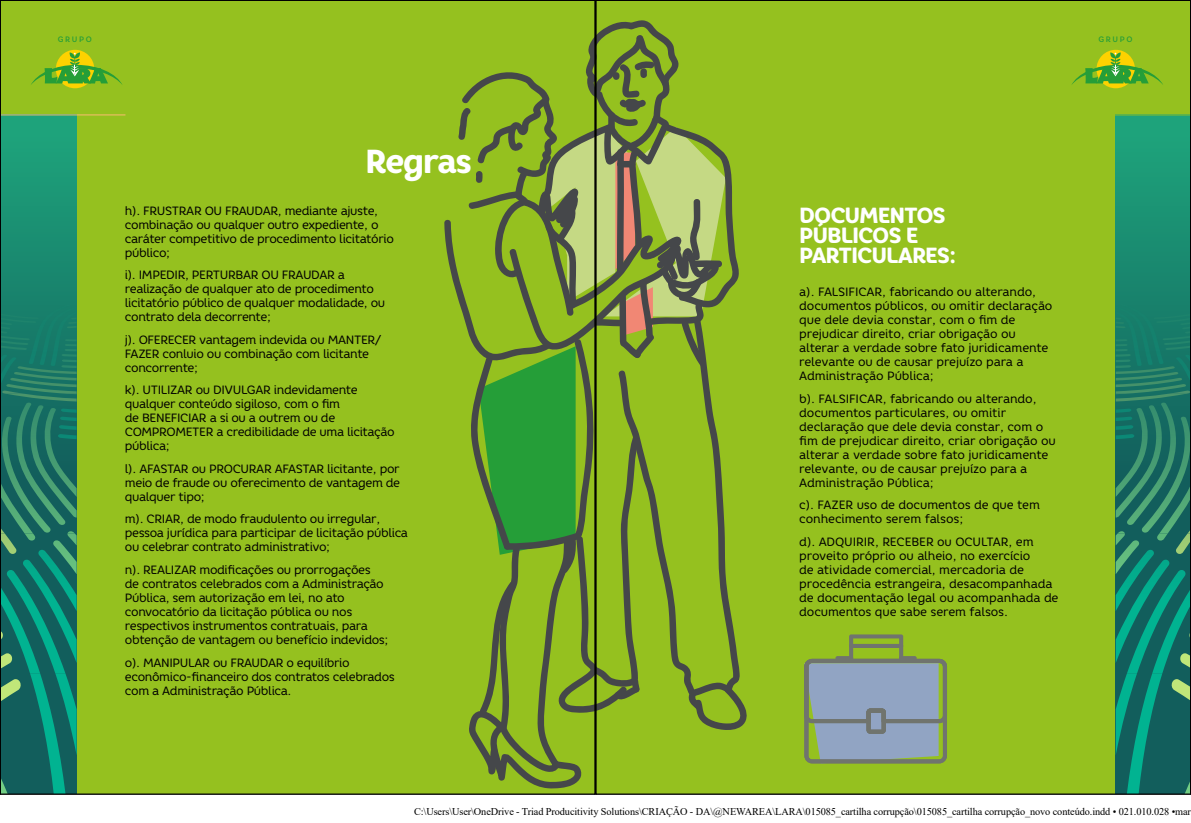
<style>
.page{position:relative;width:1191px;height:823px;background:#fff}
.page>*{position:absolute;margin:0;border:0;box-sizing:border-box;transform-origin:0 0}
.t1{font:800 33.2px "Core Rhino 75";letter-spacing:-.055em;color:#fff}
.t2{font:800 21.9px/19.8px "Core Rhino 75";letter-spacing:-.05em;color:#fff}
.t3{font:12px/14px "Core Rhino 45";letter-spacing:-.03em;color:#000}
.t4{font:12px/14px "Core Rhino 45";letter-spacing:-.01em;color:#000}
.t5{font:10.3px "Times New Roman";letter-spacing:-.01em;color:#000}
.t6{font:500 7.9px "Core Rhino 55";letter-spacing:.2em;color:#259e38}
</style>
<div class="page">
<div style="left:2px;top:0;width:1189px;height:791px;background:#95c11f"></div>
<svg style="left:1115px;top:115px;width:76px;height:676px;background:#19866d"></svg>
<svg style="left:1180px;top:323px;width:11px;height:10px"></svg>
<img style="left:1163px;top:333px;width:28px;height:5px">
<img style="left:1163px;top:338px;width:28px;height:7px">
<img style="left:1165px;top:343px;width:26px;height:7px">
<img style="left:1175px;top:533px;width:16px;height:20px">
<img style="left:1185px;top:354px;width:6px;height:3px">
<img style="left:1175px;top:357px;width:16px;height:36px">
<img style="left:1115px;top:301px;width:48px;height:63px">
<img style="left:1115px;top:306px;width:37px;height:59px">
<img style="left:1115px;top:311px;width:26px;height:55px">
<svg style="left:1115px;top:317px;width:10px;height:11px"></svg>
<img style="left:1115px;top:366px;width:60px;height:6px">
<img style="left:1115px;top:372px;width:63px;height:5px">
<img style="left:1115px;top:377px;width:67px;height:7px">
<img style="left:1115px;top:384px;width:71px;height:17px">
<img style="left:1168px;top:390px;width:20px;height:3px">
<svg style="left:1156px;top:533px;width:11px;height:7px"></svg>
<img style="left:1141px;top:416px;width:50px;height:116px">
<img style="left:1126px;top:402px;width:51px;height:122px">
<img style="left:1115px;top:405px;width:48px;height:112px">
<img style="left:1115px;top:408px;width:34px;height:88px">
<svg style="left:1115px;top:339px;width:15px;height:17px"></svg>
<img style="left:1115px;top:359px;width:15px;height:3px">
<img style="left:1115px;top:365px;width:16px;height:3px">
<img style="left:1115px;top:408px;width:16px;height:4px">
<img style="left:1115px;top:416px;width:17px;height:5px">
<img style="left:1115px;top:425px;width:18px;height:4px">
<img style="left:1115px;top:434px;width:19px;height:5px">
<img style="left:1171px;top:678px;width:20px;height:32px">
<img style="left:1125px;top:672px;width:37px;height:119px">
<img style="left:1186px;top:580px;width:5px;height:92px">
<img style="left:1115px;top:672px;width:22px;height:83px">
<img style="left:1127px;top:569px;width:59px;height:103px">
<img style="left:1115px;top:559px;width:54px;height:103px">
<img style="left:1115px;top:549px;width:39px;height:61px">
<img style="left:1115px;top:540px;width:24px;height:34px">
<svg style="left:1115px;top:531px;width:10px;height:14px"></svg>
<img style="left:1178px;top:749px;width:13px;height:45px">
<img style="left:1156px;top:319px;width:35px;height:4px">
<img style="left:1153px;top:311px;width:38px;height:8px">
<div style="left:1096px;top:50px;width:39px;height:38px;background:#fdd200;border-radius:50%"></div>
<svg style="left:1071px;top:52px;width:92px;height:33px;background:#81b824"></svg>
<hr style="left:1062px;top:114px;width:129px;height:1px;background:#95c11f">
<svg style="left:2px;top:115px;width:75px;height:676px;background:#19866e"></svg>
<svg style="left:2px;top:323px;width:10px;height:10px"></svg>
<img style="left:2px;top:333px;width:27px;height:7px">
<img style="left:2px;top:338px;width:26px;height:7px">
<img style="left:2px;top:343px;width:25px;height:7px">
<img style="left:2px;top:533px;width:15px;height:20px">
<img style="left:2px;top:354px;width:5px;height:3px">
<img style="left:2px;top:357px;width:15px;height:33px">
<img style="left:29px;top:301px;width:48px;height:63px">
<img style="left:40px;top:306px;width:37px;height:59px">
<img style="left:51px;top:311px;width:26px;height:55px">
<svg style="left:67px;top:317px;width:10px;height:11px"></svg>
<img style="left:17px;top:366px;width:60px;height:6px">
<img style="left:14px;top:372px;width:63px;height:5px">
<img style="left:10px;top:377px;width:67px;height:7px">
<img style="left:6px;top:384px;width:71px;height:17px">
<img style="left:2px;top:390px;width:22px;height:3px">
<svg style="left:25px;top:533px;width:11px;height:7px"></svg>
<img style="left:2px;top:416px;width:49px;height:116px">
<img style="left:15px;top:402px;width:51px;height:122px">
<img style="left:29px;top:405px;width:48px;height:112px">
<img style="left:43px;top:408px;width:34px;height:88px">
<svg style="left:62px;top:339px;width:15px;height:17px"></svg>
<img style="left:62px;top:359px;width:15px;height:3px">
<img style="left:61px;top:365px;width:16px;height:3px">
<img style="left:61px;top:408px;width:16px;height:4px">
<img style="left:60px;top:416px;width:17px;height:5px">
<img style="left:59px;top:425px;width:18px;height:4px">
<img style="left:58px;top:434px;width:19px;height:5px">
<img style="left:2px;top:678px;width:19px;height:32px">
<img style="left:30px;top:672px;width:37px;height:119px">
<img style="left:2px;top:580px;width:4px;height:92px">
<img style="left:55px;top:672px;width:22px;height:83px">
<img style="left:6px;top:569px;width:59px;height:103px">
<img style="left:22px;top:559px;width:55px;height:103px">
<img style="left:38px;top:549px;width:39px;height:61px">
<img style="left:53px;top:540px;width:24px;height:34px">
<svg style="left:67px;top:531px;width:10px;height:14px"></svg>
<img style="left:2px;top:749px;width:12px;height:42px">
<img style="left:2px;top:319px;width:34px;height:4px">
<img style="left:2px;top:311px;width:37px;height:8px">
<div style="left:56px;top:50px;width:38px;height:38px;background:#fdd200;border-radius:50%"></div>
<svg style="left:31px;top:52px;width:92px;height:33px;background:#81b824"></svg>
<hr style="left:0;top:114px;width:125px;height:1px;background:#fabc6f">
<svg style="left:444px;top:19px;width:303px;height:769px;background:#83aa2e"></svg>
<svg style="left:804px;top:634px;width:143px;height:129px;background:#8ba091"></svg>
<p class="t6" style="left:58px;top:34px;width:35px">GRUPO</p>
<p class="t6" style="left:1098px;top:34px;width:35px">GRUPO</p>
<h1 class="t1" style="left:365px;top:139px;width:108px">Regras</h1>
<p class="t3" style="left:125px;top:203px;width:270px">h). FRUSTRAR OU FRAUDAR, mediante ajuste, combinação ou qualquer outro expediente, o caráter competitivo de procedimento licitatório público;</p>
<p class="t3" style="left:125px;top:267px;width:262px">i). IMPEDIR, PERTURBAR OU FRAUDAR a realização de qualquer ato de procedimento licitatório público de qualquer modalidade, ou contrato dela decorrente;</p>
<p class="t3" style="left:125px;top:332px;width:258px">j). OFERECER vantagem indevida ou MANTER/<br>FAZER conluio ou combinação com licitante concorrente;</p>
<p class="t3" style="left:125px;top:382px;width:271px">k). UTILIZAR ou DIVULGAR indevidamente qualquer conteúdo sigiloso, com o fim<br>de BENEFICIAR a si ou a outrem ou de COMPROMETER a credibilidade de uma licitação pública;</p>
<p class="t3" style="left:125px;top:461px;width:277px;text-align:justify">l). AFASTAR ou PROCURAR AFASTAR licitante, por meio de fraude ou oferecimento de vantagem de qualquer tipo;</p>
<p class="t3" style="left:125px;top:511px;width:285px">m). CRIAR, de modo fraudulento ou irregular, pessoa jurídica para participar de licitação pública ou celebrar contrato administrativo;</p>
<p class="t3" style="left:125px;top:562px;width:265px">n). REALIZAR modificações ou prorrogações<br>de contratos celebrados com a Administração Pública, sem autorização em lei, no ato convocatório da licitação pública ou nos respectivos instrumentos contratuais, para obtenção de vantagem ou benefício indevidos;</p>
<p class="t3" style="left:125px;top:654px;width:271px">o). MANIPULAR ou FRAUDAR o equilíbrio econômico-financeiro dos contratos celebrados com a Administração Pública.</p>
<h2 class="t2" style="left:799px;top:205px;width:159px">DOCUMENTOS<br>PÚBLICOS E<br>PARTICULARES:</h2>
<p class="t4" style="left:799px;top:284px;width:255px">a). FALSIFICAR, fabricando ou alterando, documentos públicos, ou omitir declaração que dele devia constar, com o fim de prejudicar direito, criar obrigação ou alterar a verdade sobre fato juridicamente relevante ou de causar prejuízo para a Administração Pública;</p>
<p class="t4" style="left:799px;top:391px;width:258px">b). FALSIFICAR, fabricando ou alterando, documentos particulares, ou omitir declaração que dele devia constar, com o fim de prejudicar direito, criar obrigação ou alterar a verdade sobre fato juridicamente relevante, ou de causar prejuízo para a Administração Pública;</p>
<p class="t4" style="left:799px;top:497px;width:242px">c). FAZER uso de documentos de que tem conhecimento serem falsos;</p>
<p class="t4" style="left:799px;top:534px;width:261px">d). ADQUIRIR, RECEBER ou OCULTAR, em proveito próprio ou alheio, no exercício<br>de atividade comercial, mercadoria de procedência estrangeira, desacompanhada de documentação legal ou acompanhada de documentos que sabe serem falsos.</p>
<p class="t5" style="left:414px;top:804px;width:778px">C:\Users\User\OneDrive - Triad Producitivity Solutions\CRIAÇÃO - DA\@NEWAREA\LARA\015085_cartilha corrupção\015085_cartilha corrupção_novo conteúdo.indd • 021.010.028 •mar</p>
</div>
